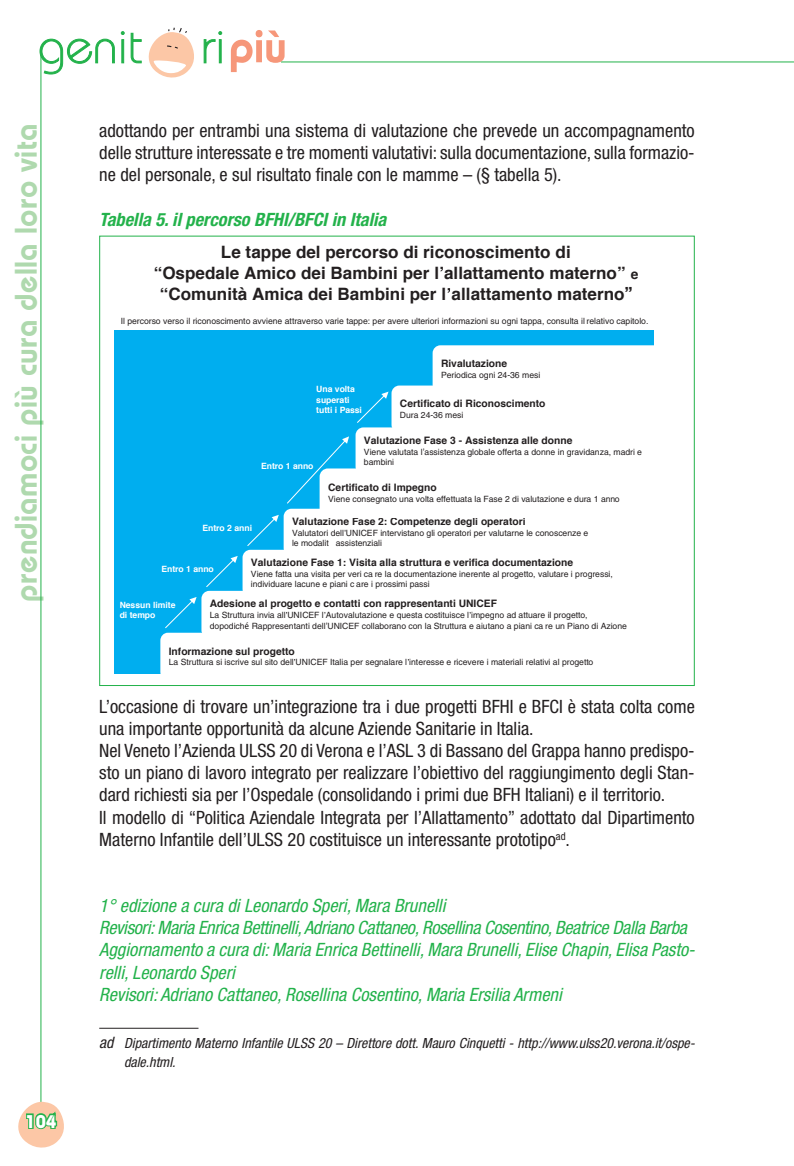
<style>
.page{position:relative;width:794px;height:1166px;background:#fff}
.page>*{position:absolute;margin:0;border:0;box-sizing:border-box;transform-origin:0 0}
.t1{font:600 31.15px "Bauhaus Std";letter-spacing:.01em;color:#afd9ae}
.t2{font:condensed 18.38px/22.2px "Helvetica Neue LT Std";color:#231f20;text-align:justify}
.t3{font:italic condensed 18.38px/22.2px "Helvetica Neue LT Std";color:#23b24b}
.t4{font:italic 700 condensed 18.38px "Helvetica Neue LT Std";color:#23b24b}
.t5{font:700 18.38px "Bauhaus Std";color:#fff}
.t6{font:700 16.97px/21px "Helvetica";color:#231f20;text-align:center}
.t7{font:italic condensed 14px/19.2px "Helvetica Neue LT Std";color:#231f20}
.t8{font:700 10.33px "Helvetica";color:#231f20}
.t9{font:8.58px/10.3px "Helvetica";letter-spacing:-.005em;color:#231f20}
.t10{font:700 8.58px/10.3px "Helvetica";letter-spacing:-.005em;color:#fff}
.s1{font-size:13.83px}
.s2{font-family:"Lucida Grande"}
.s3{font-size:15.75px}
</style>
<div class="page">
<hr style="left:281px;top:62px;width:513px;height:1px;background:#23b24b">
<svg style="left:39px;top:39px;width:76px;height:36px"></svg>
<svg style="left:121px;top:31px;width:3px;height:4px"></svg>
<div style="left:121px;top:39px;width:3px;height:24px;border:1px solid #23b24b"></div>
<svg style="left:203px;top:31px;width:19px;height:32px"></svg>
<div style="left:219px;top:39px;width:2px;height:24px;border:1px solid #23b24b"></div>
<svg style="left:231px;top:30px;width:53px;height:42px"></svg>
<svg style="left:130px;top:27px;width:64px;height:51px"></svg>
<hr style="left:40px;top:48px;width:1px;height:1057px;background:#23b24b">
<svg style="left:18px;top:1101px;width:46px;height:47px"></svg>
<hr style="left:99px;top:1028px;width:99px;height:1px;background:#231f20">
<div style="left:99px;top:236px;width:595px;height:450px;background:#fff;border:1px solid #23b24b"></div>
<div style="left:114px;top:330px;width:539px;height:344px;background:#00aeef"></div>
<div style="left:201px;top:591px;width:463px;height:47px;background:#fff;border-radius:8px"></div>
<div style="left:160px;top:633px;width:510px;height:47px;background:#fff;border-radius:8px"></div>
<div style="left:242px;top:550px;width:432px;height:47px;background:#fff;border-radius:8px"></div>
<div style="left:284px;top:509px;width:400px;height:47px;background:#fff;border-radius:8px"></div>
<div style="left:319px;top:468px;width:350px;height:50px;background:#fff;border-radius:8px"></div>
<div style="left:355px;top:427px;width:303px;height:47px;background:#fff;border-radius:8px"></div>
<div style="left:391px;top:385px;width:278px;height:47px;background:#fff;border-radius:8px"></div>
<div style="left:432px;top:345px;width:247px;height:47px;background:#fff;border-radius:8px"></div>
<svg style="left:165px;top:597px;width:32px;height:31px"></svg>
<svg style="left:206px;top:556px;width:32px;height:31px"></svg>
<svg style="left:247px;top:515px;width:32px;height:31px"></svg>
<svg style="left:287px;top:436px;width:62px;height:68px"></svg>
<svg style="left:357px;top:392px;width:31px;height:31px"></svg>
<h1 class="t1" style="left:7px;top:601px;width:479px;rotate:-90deg">prendiamoci più cura della loro vita</h1>
<h2 class="t5" style="left:26px;top:1110px;width:32px">104</h2>
<p class="t2" style="left:99px;top:119px;width:597px">adottando per entrambi una sistema di valutazione che prevede un accompagnamento delle strutture interessate e tre momenti valutativi: sulla documentazione, sulla formazio&shy;ne del personale, e sul risultato finale con le mamme – (§ tabella 5).</p>
<h2 class="t4" style="left:99px;top:208px;width:289px">Tabella 5. il percorso BFHI/BFCI in Italia</h2>
<h3 class="t6" style="left:154px;top:241px;width:486px">Le tappe del percorso di riconoscimento di<br>“Ospedale Amico dei Bambini per l allattamento materno” <span class="s1">e </span>“Comunità Amica dei Bambini per l allattamento materno<span class="s2">”</span></h3>
<p class="t9" style="left:121px;top:316px;width:529px">Il percorso verso il riconoscimento avviene attraverso varie tappe: per avere ulteriori informazioni su ogni tappa, consulta il relativo capitolo.</p>
<p class="t10" style="left:316px;top:384px;width:47px">Una volta superati tutti i Passi</p>
<p class="t8" style="left:441px;top:354px;width:68px">Rivalutazione</p>
<p class="t9" style="left:441px;top:369px;width:101px">Periodica ogni 24-36 mesi</p>
<p class="t8" style="left:400px;top:394px;width:147px">Certificato di Riconoscimento</p>
<p class="t9" style="left:400px;top:410px;width:65px">Dura 24-36 mesi</p>
<p class="t10" style="left:202px;top:522px;width:51px">Entro 2 anni</p>
<p class="t10" style="left:261px;top:461px;width:54px">Entro 1 anno</p>
<p class="t8" style="left:364px;top:431px;width:210px">Valutazione Fase 3 - Assistenza alle donne</p>
<p class="t9" style="left:364px;top:446px;width:279px">Viene valutata l assistenza globale offerta a donne in gravidanza, madri e bambini</p>
<p class="t8" style="left:328px;top:478px;width:110px">Certificato di Impegno</p>
<p class="t9" style="left:328px;top:494px;width:293px">Viene consegnato una volta effettuata la Fase 2 di valutazione e dura 1 anno</p>
<p class="t8" style="left:292px;top:512px;width:235px">Valutazione Fase 2: Competenze degli operatori</p>
<p class="t9" style="left:292px;top:528px;width:298px">Valutatori dell UNICEF intervistano gli operatori per valutarne le conoscenze e le modalit assistenziali</p>
<p class="t10" style="left:161px;top:563px;width:54px">Entro 1 anno</p>
<p class="t8" style="left:251px;top:553px;width:324px">Valutazione Fase 1: Visita alla struttura e verifica documentazione</p>
<p class="t9" style="left:251px;top:569px;width:363px">Viene fatta una visita per veri ca re la documentazione inerente al progetto, valutare i progressi, individuare lacune e piani c are i prossimi passi</p>
<p class="t8" style="left:210px;top:594px;width:289px">Adesione al progetto e contatti con rappresentanti UNICEF</p>
<p class="t9" style="left:210px;top:610px;width:418px">La Struttura invia all UNICEF l Autovalutazione e questa costituisce l impegno ad attuare il progetto, dopodich<span class="s2">é</span> Rappresentanti dell UNICEF collaborano con la Struttura e aiutano a piani ca re un Piano di Azione</p>
<p class="t8" style="left:169px;top:641px;width:128px">Informazione sul progetto</p>
<p class="t9" style="left:169px;top:657px;width:426px">La Struttura si iscrive sul sito dell UNICEF Italia per segnalare l interesse e ricevere i materiali relativi al progetto</p>
<p class="t10" style="left:120px;top:599px;width:57px">Nessun limite di tempo</p>
<p class="t2" style="left:99px;top:695px;width:597px;text-align:left">L’occasione di trovare un’integrazione tra i due progetti BFHI e BFCI è stata colta come una importante opportunità da alcune Aziende Sanitarie in Italia.<br>Nel Veneto l’Azienda ULSS 20 di Verona e l’ASL 3 di Bassano del Grappa hanno predispo&shy;sto un piano di lavoro integrato per realizzare l’obiettivo del raggiungimento degli Stan&shy;dard richiesti sia per l’Ospedale (consolidando i primi due BFH Italiani) e il territorio.<br>Il modello di “Politica Aziendale Integrata per l’Allattamento” adottato dal Dipartimento Materno Infantile dell’ULSS 20 costituisce un interessante prototipo<sup>ad</sup>.</p>
<p class="t3" style="left:99px;top:895px;width:597px">1° edizione a cura di Leonardo Speri, Mara Brunelli<br>Revisori: Maria Enrica Bettinelli, Adriano Cattaneo, Rosellina Cosentino, Beatrice Dalla Barba Aggiornamento a cura di: Maria Enrica Bettinelli, Mara Brunelli, Elise Chapin, Elisa Pasto&shy;relli, Leonardo Speri<br>Revisori: Adriano Cattaneo, Rosellina Cosentino, Maria Ersilia Armeni</p>
<h3 class="t7" style="left:124px;top:1033px;width:572px;text-indent:-25px"><span class="s3">ad</span> Dipartimento Materno Infantile ULSS 20 – Direttore dott. Mauro Cinquetti - http://www.ulss20.verona.it/ospe&shy;dale.html.</h3>
</div>
